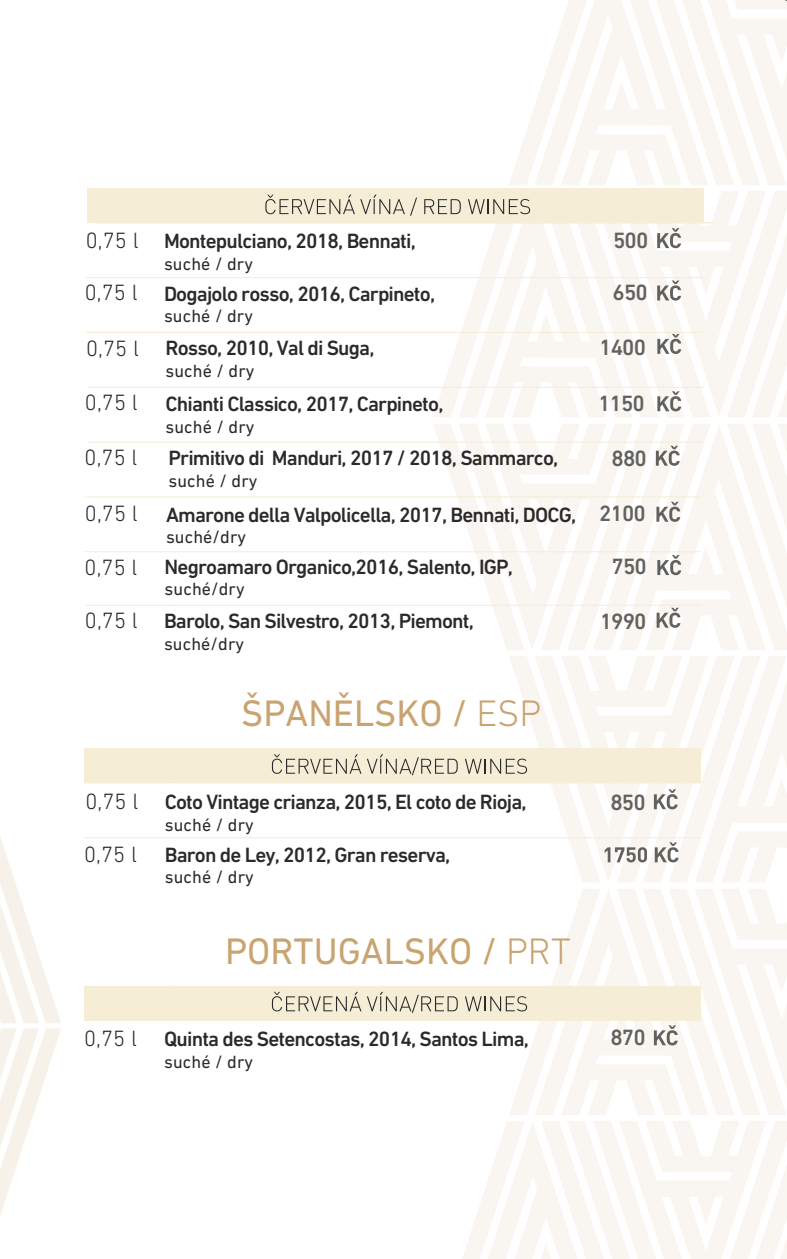
<style>
.page{position:relative;width:787px;height:1259px;background:#fff}
.page>*{position:absolute;margin:0;border:0;box-sizing:border-box;transform-origin:0 0}
.t1{font:37.5px "DIN Next LT Pro";color:#c9a370}
.t2{font:500 22.5px "DIN Next LT Pro";letter-spacing:-.04em;color:#61615e}
.t3{font:300 22.5px "DIN Next LT Pro";letter-spacing:.005em;color:#2b2929}
.t4{font:500 21px "DIN Next LT Pro";letter-spacing:-.04em;color:#2b2929}
.t5{font:18px "DIN Next LT Pro";letter-spacing:.005em;color:#2b2929}
.s1{font-weight:300;font-size:22.5px}
.s2{font-weight:300}
</style>
<div class="page">
<svg style="left:0;top:837px;width:61px;height:378px"></svg>
<svg style="left:509px;top:0;width:278px;height:185px"></svg>
<hr style="left:88px;top:387px;width:87px;height:1px;background:#f5edd6">
<hr style="left:87px;top:441px;width:88px;height:1px;background:#f5edd6">
<hr style="left:175px;top:387px;width:425px;height:1px;background:#f5edd6">
<hr style="left:175px;top:441px;width:424px;height:1px;background:#f5edd6">
<hr style="left:85px;top:496px;width:87px;height:1px;background:#f5edd6">
<hr style="left:85px;top:551px;width:87px;height:1px;background:#f5edd6">
<hr style="left:172px;top:496px;width:425px;height:1px;background:#f5edd6">
<hr style="left:172px;top:551px;width:424px;height:1px;background:#f5edd6">
<hr style="left:86px;top:605px;width:87px;height:1px;background:#f5edd6">
<hr style="left:173px;top:605px;width:424px;height:1px;background:#f5edd6">
<svg style="left:433px;top:424px;width:354px;height:226px"></svg>
<div style="left:84px;top:749px;width:616px;height:34px;background:#f5edd6"></div>
<div style="left:84px;top:986px;width:616px;height:34px;background:#f5edd6"></div>
<hr style="left:84px;top:837px;width:88px;height:1px;background:#f5edd6">
<hr style="left:84px;top:748px;width:88px;height:1px;background:#f5edd6">
<hr style="left:172px;top:748px;width:424px;height:1px;background:#f5edd6">
<hr style="left:172px;top:837px;width:424px;height:1px;background:#f5edd6">
<hr style="left:84px;top:1020px;width:88px;height:1px;background:#f5edd6">
<hr style="left:172px;top:1020px;width:424px;height:1px;background:#f5edd6">
<svg style="left:272px;top:754px;width:89px;height:20px"></svg>
<svg style="left:367px;top:754px;width:91px;height:21px"></svg>
<svg style="left:465px;top:656px;width:322px;height:226px"></svg>
<svg style="left:272px;top:992px;width:89px;height:19px"></svg>
<svg style="left:367px;top:889px;width:420px;height:370px"></svg>
<div style="left:87px;top:189px;width:616px;height:34px;background:#f5edd6"></div>
<svg style="left:265px;top:195px;width:152px;height:21px"></svg>
<hr style="left:86px;top:277px;width:87px;height:1px;background:#f5edd6">
<hr style="left:86px;top:332px;width:87px;height:1px;background:#f5edd6">
<hr style="left:173px;top:277px;width:425px;height:1px;background:#f5edd6">
<hr style="left:173px;top:332px;width:425px;height:1px;background:#f5edd6">
<svg style="left:424px;top:191px;width:363px;height:226px"></svg>
<p class="t4" style="left:86px;top:229px;width:332px"><span class="s1">0,75 l</span> Montepulciano, 2018, Bennati,</p>
<p class="t5" style="left:164px;top:253px;width:90px">suché / dry</p>
<p class="t4" style="left:85px;top:281px;width:352px"><span class="s1">0,75 l</span> Dogajolo rosso, 2016, Carpineto,</p>
<p class="t5" style="left:164px;top:306px;width:90px">suché / dry</p>
<p class="t2" style="left:613px;top:227px;width:37px">500</p>
<p class="t2" style="left:612px;top:279px;width:37px">650</p>
<p class="t3" style="left:86px;top:335px;width:54px">0,75 l</p>
<p class="t2" style="left:599px;top:334px;width:48px">1400</p>
<p class="t4" style="left:165px;top:336px;width:210px">Rosso, 2010, Val di Suga,</p>
<p class="t5" style="left:165px;top:360px;width:90px">suché / dry</p>
<p class="t3" style="left:85px;top:390px;width:54px">0,75 l</p>
<p class="t4" style="left:165px;top:392px;width:279px">Chianti Classico, 2017, Carpineto,</p>
<p class="t5" style="left:165px;top:416px;width:90px">suché / dry</p>
<p class="t2" style="left:598px;top:391px;width:48px">1150</p>
<p class="t3" style="left:85px;top:444px;width:54px">0,75 l</p>
<p class="t4" style="left:168px;top:446px;width:391px">Primitivo di Manduri, 2017 / 2018, Sammarco,</p>
<p class="t5" style="left:168px;top:470px;width:90px">suché / dry</p>
<p class="t2" style="left:611px;top:445px;width:37px">880</p>
<p class="t3" style="left:85px;top:500px;width:54px">0,75 l</p>
<p class="t4" style="left:166px;top:502px;width:412px">Amarone della Valpolicella, 2017, Bennati, DOCG,</p>
<p class="t5" style="left:166px;top:527px;width:82px">suché/dry</p>
<p class="t2" style="left:599px;top:500px;width:48px">2100</p>
<p class="t4" style="left:85px;top:554px;width:430px"><span class="s1">0,75 l</span> Negroamaro Organico,2016, Salento, IGP,</p>
<p class="t5" style="left:165px;top:579px;width:82px">suché/dry</p>
<p class="t2" style="left:611px;top:553px;width:37px">750</p>
<p class="t3" style="left:85px;top:607px;width:54px">0,75 l</p>
<p class="t4" style="left:164px;top:608px;width:311px">Barolo, San Silvestro, 2013, Piemont,</p>
<p class="t5" style="left:164px;top:633px;width:82px">suché/dry</p>
<p class="t2" style="left:600px;top:608px;width:48px">1990</p>
<h1 class="t1" style="left:241px;top:692px;width:302px">ŠPANĚLSKO / <span class="s2">ESP</span></h1>
<p class="t4" style="left:85px;top:790px;width:443px"><span class="s1">0,75 l</span> Coto Vintage crianza, 2015, El coto de Rioja,</p>
<p class="t5" style="left:165px;top:814px;width:90px">suché / dry</p>
<p class="t4" style="left:84px;top:842px;width:368px"><span class="s1">0,75 l</span> Baron de Ley, 2012, Gran reserva,</p>
<p class="t5" style="left:165px;top:866px;width:90px">suché / dry</p>
<h1 class="t1" style="left:225px;top:929px;width:347px">PORTUGALSKO / <span class="s2">PRT</span></h1>
<p class="t4" style="left:84px;top:1026px;width:446px"><span class="s1">0,75 l</span> Quinta des Setencostas, 2014, Santos Lima,</p>
<p class="t5" style="left:164px;top:1051px;width:90px">suché / dry</p>
<p class="t2" style="left:610px;top:789px;width:37px">850</p>
<p class="t2" style="left:610px;top:1024px;width:37px">870</p>
</div>
